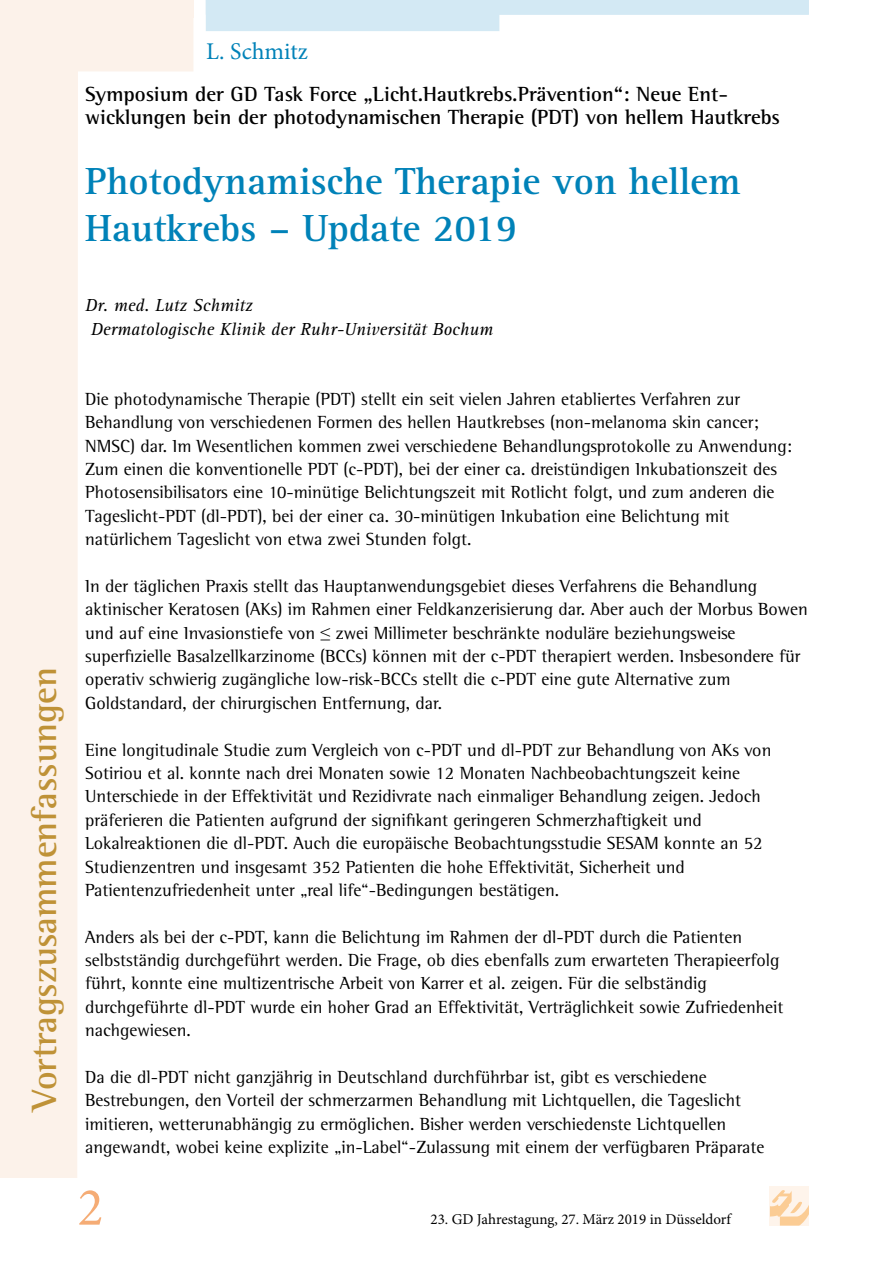
<style>
.page{position:relative;width:893px;height:1263px;background:#fff}
.page>*{position:absolute;margin:0;border:0;box-sizing:border-box;transform-origin:0 0}
.t1{font:54px "Minion Pro";color:#f5ac75}
.t2{font:700 39px/46.8px "Agfa Rotis Serif";color:#0082b8}
.t3{font:700 36px "Agfa Rotis Semi Serif";color:#bf9237}
.t4{font:24px "Minion Pro";color:#0082b8}
.t5{font:700 21px/23.4px "Agfa Rotis Semi Serif";color:#000}
.t6{font:18px/23.4px "Agfa Rotis Semi Serif";color:#000}
.t7{font:italic 18px/23.4px "Agfa Rotis Serif";color:#000}
.t8{font:15px "Minion Pro";color:#000}
.s1{font-family:"Times New Roman"}
</style>
<div class="page">
<div style="left:770px;top:1186px;width:39px;height:39px;background:#fef4eb"></div>
<svg style="left:770px;top:1190px;width:39px;height:35px"></svg>
<svg style="left:0;top:0;width:194px;height:1178px"></svg>
<div style="left:0;top:0;width:193px;height:17px;background:#fcf2ea"></div>
<svg style="left:206px;top:0;width:603px;height:31px"></svg>
<h3 class="t4" style="left:206px;top:35px;width:103px">L. Schmitz</h3>
<p class="t5" style="left:85px;top:82px;width:697px">Symposium der GD Task Force „Licht.Hautkrebs.Prävention“: Neue Ent&shy;wicklungen bein der photodynamischen Therapie (PDT) von hellem Hautkrebs</p>
<h2 class="t2" style="left:85px;top:159px;width:657px">Photodynamische Therapie von hellem<br>Hautkrebs – Update 2019</h2>
<p class="t7" style="left:91px;top:294px;width:404px;text-indent:-6px">Dr. med. Lutz Schmitz<br>Dermatologische Klinik der Ruhr-Universität Bochum</p>
<h3 class="t3" style="left:23px;top:1111px;width:445px;rotate:-90deg">Vortragszusammenfassungen</h3>
<p class="t6" style="left:85px;top:387px;width:709px">Die photodynamische Therapie (PDT) stellt ein seit vielen Jahren etabliertes Verfahren zur Behandlung von verschiedenen Formen des hellen Hautkrebses (non-melanoma skin cancer; NMSC) dar. Im Wesentlichen kommen zwei verschiedene Behandlungsprotokolle zu Anwendung:<br>Zum einen die konventionelle PDT (c-PDT), bei der einer ca. dreistündigen Inkubationszeit des Photosensibilisators eine 10-minütige Belichtungszeit mit Rotlicht folgt, und zum anderen die Tageslicht-PDT (dl-PDT), bei der einer ca. 30-minütigen Inkubation eine Belichtung mit natürlichem Tageslicht von etwa zwei Stunden folgt.</p>
<p class="t6" style="left:85px;top:574px;width:724px">In der täglichen Praxis stellt das Hauptanwendungsgebiet dieses Verfahrens die Behandlung aktinischer Keratosen (AKs) im Rahmen einer Feldkanzerisierung dar. Aber auch der Morbus Bowen und auf eine Invasionstiefe von <span class="s1">≤</span> zwei Millimeter beschränkte noduläre beziehungsweise superfizielle Basalzellkarzinome (BCCs) können mit der c-PDT therapiert werden. Insbesondere für operativ schwierig zugängliche low-risk-BCCs stellt die c-PDT eine gute Alternative zum Goldstandard, der chirurgischen Entfernung, dar.</p>
<p class="t6" style="left:85px;top:738px;width:688px">Eine longitudinale Studie zum Vergleich von c-PDT und dl-PDT zur Behandlung von AKs von Sotiriou et al. konnte nach drei Monaten sowie 12 Monaten Nachbeobachtungszeit keine Unterschiede in der Effektivität und Rezidivrate nach einmaliger Behandlung zeigen. Jedoch präferieren die Patienten aufgrund der signifikant geringeren Schmerzhaftigkeit und Lokalreaktionen die dl-PDT. Auch die europäische Beobachtungsstudie SESAM konnte an 52<br>Studienzentren und insgesamt 352 Patienten die hohe Effektivität, Sicherheit und Patientenzufriedenheit unter „real life“-Bedingungen bestätigen.</p>
<p class="t6" style="left:85px;top:925px;width:700px">Anders als bei der c-PDT, kann die Belichtung im Rahmen der dl-PDT durch die Patienten selbstständig durchgeführt werden. Die Frage, ob dies ebenfalls zum erwarteten Therapieerfolg führt, konnte eine multizentrische Arbeit von Karrer et al. zeigen. Für die selbständig durchgeführte dl-PDT wurde ein hoher Grad an Effektivität, Verträglichkeit sowie Zufriedenheit nachgewiesen.</p>
<p class="t6" style="left:85px;top:1065px;width:681px">Da die dl-PDT nicht ganzjährig in Deutschland durchführbar ist, gibt es verschiedene Bestrebungen, den Vorteil der schmerzarmen Behandlung mit Lichtquellen, die Tageslicht imitieren, wetterunabhängig zu ermöglichen. Bisher werden verschiedenste Lichtquellen angewandt, wobei keine explizite „in-Label“-Zulassung mit einem der verfügbaren Präparate</p>
<h1 class="t1" style="left:78px;top:1171px;width:27px">2</h1>
<p class="t8" style="left:431px;top:1209px;width:302px">23. GD Jahrestagung, 27. März 2019 in Düsseldorf</p>
</div>
